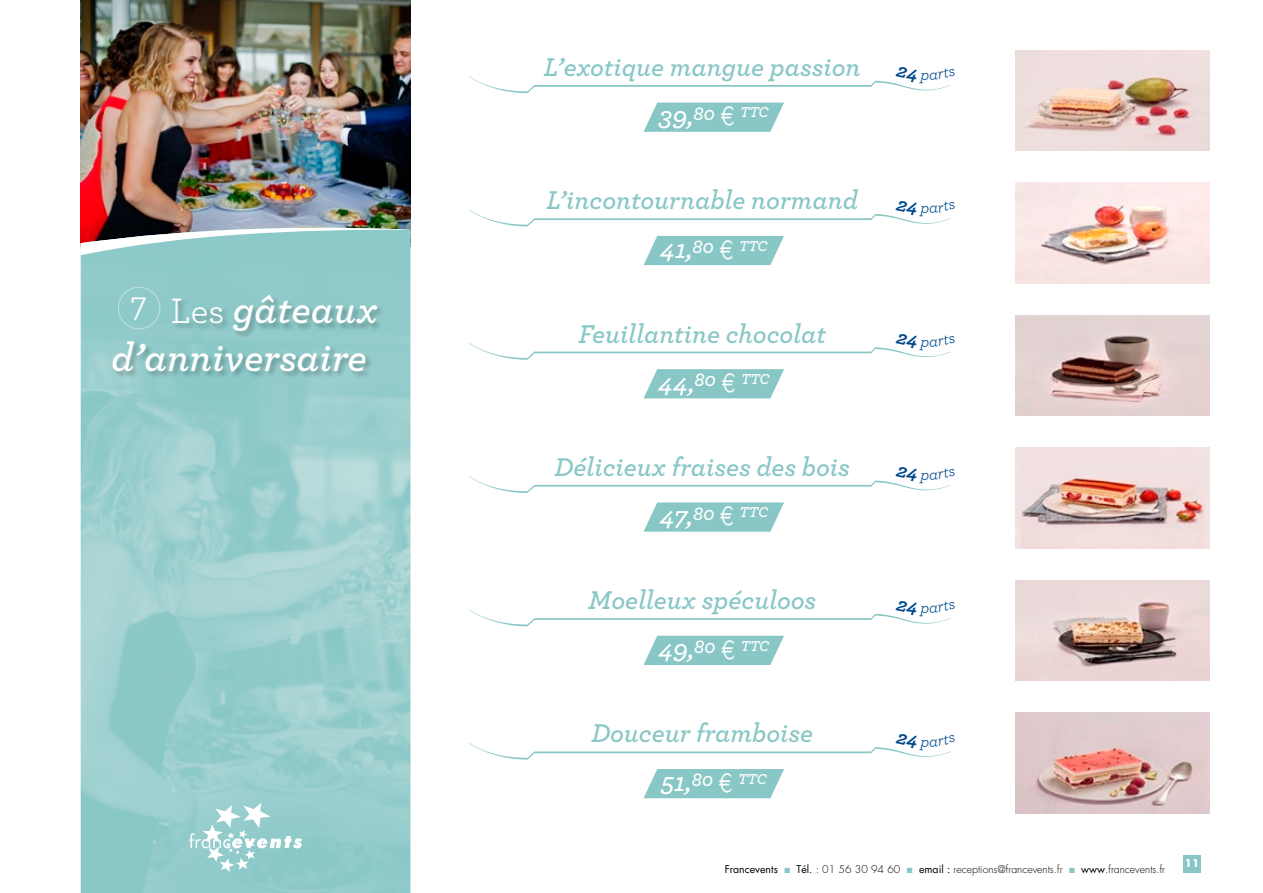
<style>
.page{position:relative;width:1263px;height:893px;background:#fff}
.page>*{position:absolute;margin:0;border:0;box-sizing:border-box;transform-origin:0 0}
.t1{font:italic 600 40.5px/48px "Archer";color:#fff;text-align:right}
.t2{font:36.9px "Archer";color:#fff}
.t3{font:italic 600 27px "Archer";color:#88c7c6}
.t4{font:italic 600 27px "Archer";color:#fff}
.t5{font:italic 16.5px "Archer";color:#004a8e}
.t6{font:300 10.5px "Futura";color:#000}
.t7{font:700 10.5px "Futura";color:#fff}
.s1{font-weight:400;font-style:normal;font-size:36.9px}
.s2{font-family:"Euro Collection";font-weight:400;font-style:normal}
.s3{font-weight:400}
.s4{color:#88c7c6}
</style>
<div class="page">
<img style="left:81px;top:0;width:329px;height:225px">
<img style="left:81px;top:255px;width:329px;height:638px">
<svg style="left:80px;top:225px;width:330px;height:30px"></svg>
<svg style="left:189px;top:803px;width:113px;height:69px;background:#a6d4d4"></svg>
<div style="left:1183px;top:855px;width:18px;height:18px;background:#88c7c6"></div>
<div style="left:112px;top:294px;width:273px;height:85px;background:#000;opacity:.25"></div>
<div style="left:118px;top:287px;width:42px;height:42px;border:1px solid #c1e0df;border-radius:50%"></div>
<svg style="left:643px;top:103px;width:141px;height:29px;background:#94cccc"></svg>
<svg style="left:643px;top:236px;width:141px;height:29px;background:#93cccb"></svg>
<svg style="left:644px;top:369px;width:140px;height:29px;background:#93cccb"></svg>
<svg style="left:643px;top:502px;width:141px;height:30px;background:#96cdcc"></svg>
<svg style="left:643px;top:636px;width:141px;height:29px;background:#93cccb"></svg>
<svg style="left:643px;top:769px;width:141px;height:29px;background:#94cccb"></svg>
<img style="left:1015px;top:50px;width:194px;height:101px">
<img style="left:1015px;top:183px;width:194px;height:100px">
<img style="left:1015px;top:315px;width:194px;height:101px">
<img style="left:1015px;top:448px;width:194px;height:100px">
<img style="left:1015px;top:580px;width:194px;height:101px">
<img style="left:1015px;top:713px;width:194px;height:100px">
<svg style="left:469px;top:76px;width:482px;height:17px"></svg>
<svg style="left:469px;top:209px;width:482px;height:17px"></svg>
<svg style="left:469px;top:343px;width:482px;height:17px"></svg>
<svg style="left:469px;top:476px;width:482px;height:17px"></svg>
<svg style="left:469px;top:609px;width:482px;height:17px"></svg>
<svg style="left:469px;top:742px;width:482px;height:18px"></svg>
<h1 class="t1" style="left:111px;top:282px;width:268px"><span class="s1">Les</span> gâteaux d’anniversaire</h1>
<h2 class="t2" style="left:131px;top:279px;width:18px">7</h2>
<p class="t3" style="left:544px;top:46px;width:318px">L’exotique mangue passion</p>
<p class="t4" style="left:659px;top:95px;width:111px">39,<sup>80</sup> <span class="s2">C</span> <sup>TTC</sup></p>
<p class="t3" style="left:546px;top:180px;width:313px">L’incontournable normand</p>
<p class="t4" style="left:660px;top:229px;width:109px">41,<sup>80</sup> <span class="s2">C</span> <sup>TTC</sup></p>
<p class="t3" style="left:578px;top:313px;width:249px">Feuillantine chocolat</p>
<p class="t4" style="left:658px;top:362px;width:114px">44,<sup>80</sup> <span class="s2">C</span> <sup>TTC</sup></p>
<p class="t3" style="left:555px;top:446px;width:297px">Délicieux fraises des bois</p>
<p class="t4" style="left:659px;top:495px;width:110px">47,<sup>80</sup> <span class="s2">C</span> <sup>TTC</sup></p>
<p class="t3" style="left:588px;top:580px;width:229px">Moelleux spéculoos</p>
<p class="t4" style="left:658px;top:629px;width:113px">49,<sup>80</sup> <span class="s2">C</span> <sup>TTC</sup></p>
<p class="t3" style="left:591px;top:713px;width:223px">Douceur framboise</p>
<p class="t4" style="left:661px;top:762px;width:108px">51,<sup>80</sup> <span class="s2">C</span> <sup>TTC</sup></p>
<p class="t5" style="left:921px;top:63px;width:10px">p</p>
<p class="t5" style="left:921px;top:196px;width:10px">p</p>
<p class="t5" style="left:921px;top:329px;width:10px">p</p>
<p class="t5" style="left:921px;top:463px;width:10px">p</p>
<p class="t5" style="left:921px;top:596px;width:10px">p</p>
<p class="t5" style="left:921px;top:729px;width:10px">p</p>
<p class="t6" style="left:725px;top:862px;width:442px"><span class="s3">Francevents</span> <span class="s4">■</span> <span class="s3">Tél.</span> : 01 56 30 94 60 <span class="s4">■</span> <span class="s3">email :</span> receptions@francevents.fr <span class="s4">■</span> <span class="s3">www</span>.francevents.fr</p>
<p class="t7" style="left:1185px;top:856px;width:16px">11</p>
</div>
